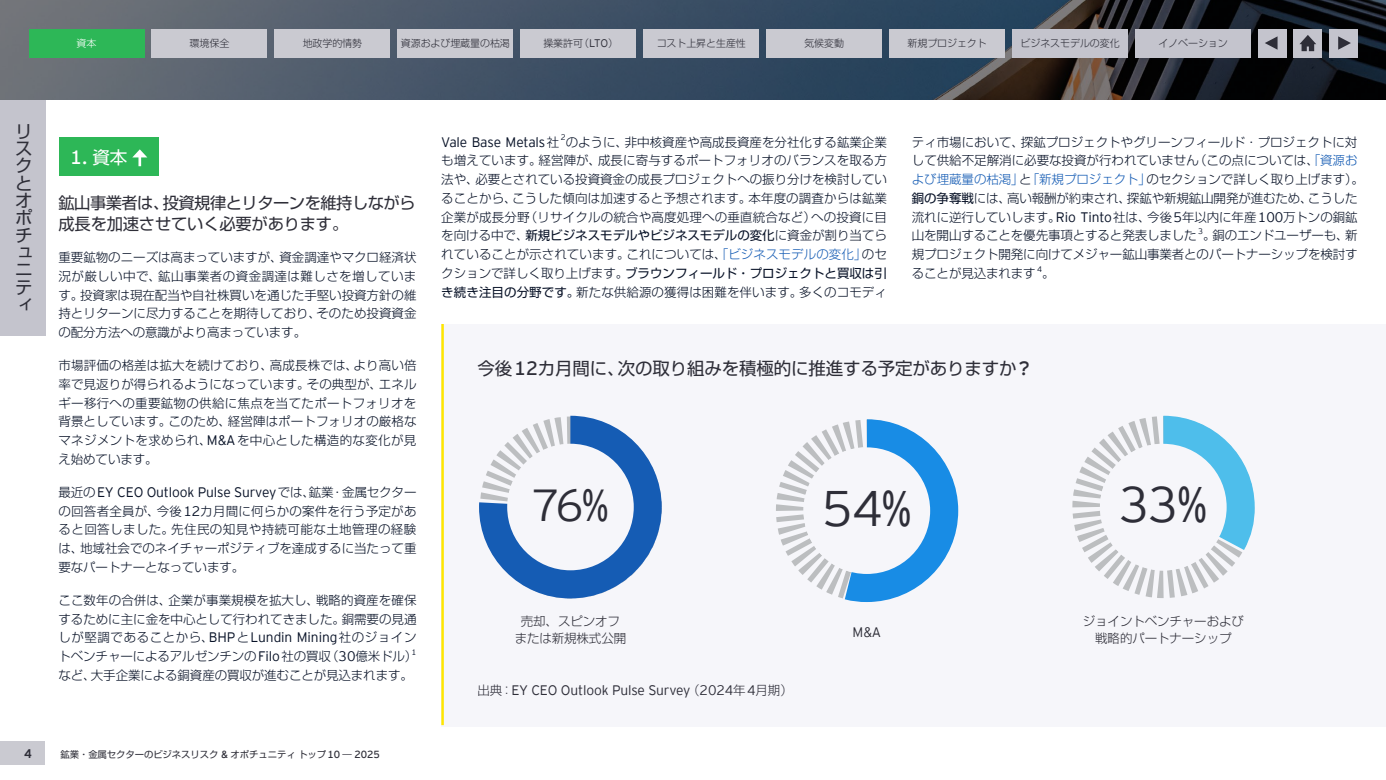
<style>
.page{position:relative;width:1386px;height:780px;background:#fff}
.page>*{position:absolute;margin:0;border:0;box-sizing:border-box;transform-origin:0 0}
.t1{font:300 49.88px "EY Interstate";color:#2e2e38}
.t2{font:300 44.75px "EY Interstate";color:#2e2e38}
.t3{font:19.25px "EY Interstate";color:#fff}
.t4{font:17.5px/17.4px "Shin Go Pro";letter-spacing:-.01em;color:#2e2e38}
.t5{font:16.25px/21.2px "Shin Go Pro";letter-spacing:-.03em;color:#2e2e38}
.t6{font:300 13.75px "EY Interstate";letter-spacing:-.01em;color:#081227}
.t7{font:300 13.75px "EY Interstate";letter-spacing:-.01em;color:#2d2d38}
.t8{font:300 13.75px "EY Interstate";color:#2e2e38}
.t9{font:300 12.5px/18.8px "Shin Go Pro";letter-spacing:-.005em;color:#081227;text-align:justify}
.t10{font:300 12.5px/16.2px "Shin Go Pro";letter-spacing:-.01em;color:#2e2e38;text-align:center}
.t11{font:700 12.5px "EY Interstate";color:#2e2e38}
.t12{font:300 10px "Shin Go Pro";letter-spacing:-.01em;color:#2e2e38}
.t13{font:300 10px "Shin Go Pro";color:#fff}
.t14{font:9.38px "Shin Go Pro";letter-spacing:-.01em;color:#2e2e38}
.t15{font:300 8px "EY Interstate";color:#081227}
.s1{font-family:"EY Interstate";font-size:11px}
.s2{font-family:"Shin Go Pro";font-size:17.5px}
.s3{font-family:"EY Interstate";font-size:13.75px}
.s4{font-family:"Shin Go Pro";font-size:12.5px}
.s5{font-weight:400}
.s6{color:#155cb4}
.s7{font-family:"EY Interstate";font-size:19.25px}
.s8{font-family:"EY Interstate";font-size:10.25px}
</style>
<div class="page">
<div style="left:0;top:741px;width:45px;height:24px;background:#cacad1"></div>
<svg style="left:0;top:0;width:1385px;height:99px;background:#3d4856"></svg>
<div style="left:442px;top:324px;width:943px;height:402px;background:#f6f6fa"></div>
<hr style="left:441px;top:324px;width:3px;height:401px;background:#ffe600">
<div style="left:1072px;top:416px;width:182px;height:182px;border:28px dashed #bcbec0;border-radius:50%"></div>
<div style="left:776px;top:419px;width:181px;height:182px;border:28px dashed #bcbec0;border-radius:50%"></div>
<svg style="left:479px;top:415px;width:182px;height:183px;background:#477cbf"></svg>
<div style="left:507px;top:443px;width:127px;height:127px;background:#f6f6fa;border-radius:50%"></div>
<svg style="left:844px;top:419px;width:114px;height:183px"></svg>
<div style="left:803px;top:447px;width:127px;height:127px;background:#f6f6fa;border-radius:50%"></div>
<svg style="left:1163px;top:416px;width:91px;height:134px"></svg>
<div style="left:1100px;top:444px;width:126px;height:126px;background:#f6f6fa;border-radius:50%"></div>
<div style="left:1258px;top:29px;width:28px;height:28px;background:#c4c4cd"></div>
<svg style="left:1265px;top:36px;width:12px;height:14px"></svg>
<div style="left:1329px;top:29px;width:28px;height:28px;background:#c4c4cd"></div>
<svg style="left:1338px;top:36px;width:12px;height:14px"></svg>
<div style="left:1293px;top:29px;width:29px;height:28px;background:#c4c4cd"></div>
<svg style="left:1299px;top:35px;width:17px;height:16px"></svg>
<div style="left:59px;top:137px;width:100px;height:39px;background:#2db757"></div>
<svg style="left:132px;top:149px;width:15px;height:17px"></svg>
<div style="left:0;top:100px;width:45px;height:235px;background:#c4c4cd"></div>
<div style="left:29px;top:29px;width:115px;height:28px;background:#2db757"></div>
<div style="left:520px;top:29px;width:116px;height:28px;background:#cacad1"></div>
<div style="left:152px;top:29px;width:115px;height:28px;background:#cacad1"></div>
<div style="left:643px;top:29px;width:116px;height:28px;background:#cacad1"></div>
<div style="left:274px;top:29px;width:116px;height:28px;background:#cacad1"></div>
<div style="left:766px;top:29px;width:116px;height:28px;background:#cacad1"></div>
<div style="left:889px;top:29px;width:116px;height:28px;background:#cacad1"></div>
<div style="left:397px;top:29px;width:116px;height:28px;background:#cacad1"></div>
<div style="left:1012px;top:29px;width:116px;height:28px;background:#c4c4cd"></div>
<div style="left:1135px;top:29px;width:115px;height:28px;background:#c4c4cd"></div>
<p class="t13" style="left:77px;top:34px;width:21px">資本</p>
<p class="t12" style="left:190px;top:34px;width:41px">環境保全</p>
<p class="t12" style="left:303px;top:34px;width:61px">地政学的情勢</p>
<p class="t12" style="left:401px;top:35px;width:110px">資源および埋蔵量の枯渇</p>
<p class="t12" style="left:543px;top:34px;width:76px">操業許可（<span class="s1">LTO</span>）</p>
<p class="t12" style="left:656px;top:35px;width:91px">コスト上昇と生産性</p>
<p class="t12" style="left:804px;top:35px;width:41px">気候変動</p>
<p class="t12" style="left:907px;top:35px;width:81px">新規プロジェクト</p>
<p class="t12" style="left:1020px;top:35px;width:101px">ビジネスモデルの変化</p>
<p class="t12" style="left:1158px;top:35px;width:71px">イノベーション</p>
<h3 class="t4" style="left:15px;top:120px;width:19px">リスクとオポチュニティ</h3>
<h3 class="t3" style="left:70px;top:144px;width:59px">1. <span class="s2">資本</span></h3>
<h3 class="t5" style="left:58px;top:190px;width:358px">鉱山事業者は、投資規律とリターンを維持しながら成長を加速させていく必要があります。</h3>
<p class="t9" style="left:58px;top:246px;width:359px">重要鉱物のニーズは高まっていますが、資金調達やマクロ経済状況が厳しい中で、鉱山事業者の資金調達は難しさを増しています。投資家は現在配当や自社株買いを通じた手堅い投資方針の維持とリターンに尽力することを期待しており、そのため投資資金の配分方法への意識がより高まっています。</p>
<p class="t9" style="left:58px;top:354px;width:359px">市場評価の格差は拡大を続けており、高成長株では、より高い倍率で見返りが得られるようになっています。その典型が、エネルギー移行への重要鉱物の供給に焦点を当てたポートフォリオを背景としています。このため、経営陣はポートフォリオの厳格なマネジメントを求められ、<span class="s3">M&amp;A</span>を中心とした構造的な変化が見え始めています。</p>
<p class="t6" style="left:58px;top:482px;width:359px"><span class="s4">最近の</span>EY CEO Outlook Pulse Survey<span class="s4">では、鉱業・金属セクター</span></p>
<p class="t9" style="left:58px;top:500px;width:359px">の回答者全員が、今後<span class="s3">12</span>カ月間に何らかの案件を行う予定があると回答しました。先住民の知見や持続可能な土地管理の経験は、地域社会でのネイチャーポジティブを達成するに当たって重要なパートナーとなっています。</p>
<p class="t9" style="left:58px;top:589px;width:360px">ここ数年の合併は、企業が事業規模を拡大し、戦略的資産を確保するために主に金を中心として行われてきました。銅需要の見通しが堅調であることから、<span class="s3">BHP</span>と<span class="s3">Lundin Mining</span>社のジョイントベンチャーによるアルゼンチンの<span class="s3">Filo</span>社の買収（<span class="s3">30</span>億米ドル）</p>
<p class="t15" style="left:411px;top:646px;width:6px">1</p>
<p class="t9" style="left:58px;top:664px;width:356px">など、大手企業による銅資産の買収が進むことが見込まれます。</p>
<p class="t6" style="left:441px;top:132px;width:119px">Vale Base Metals<span class="s4">社</span></p>
<p class="t15" style="left:561px;top:132px;width:6px">2</p>
<p class="t9" style="left:441px;top:131px;width:447px;text-indent:124px">のように、非中核資産や高成長資産を分社化する鉱業企業も増えています。経営陣が、成長に寄与するポートフォリオのバランスを取る方法や、必要とされている投資資金の成長プロジェクトへの振り分けを検討していることから、こうした傾向は加速すると予想されます。本年度の調査からは鉱業企業が成長分野（リサイクルの統合や高度処理への垂直統合など）への投資に目を向ける中で、<span class="s5">新規ビジネスモデルやビジネスモデルの変化</span>に資金が割り当てられていることが示されています。これについては、<span class="s6">「ビジネスモデルの変化」</span>のセクションで詳しく取り上げます。<span class="s5">ブラウンフィールド・プロジェクトと買収は引き続き注目の分野です。</span>新たな供給源の獲得は困難を伴います。多くのコモディ</p>
<p class="t9" style="left:912px;top:131px;width:453px;text-align:left">ティ市場において、探鉱プロジェクトやグリーンフィールド・プロジェクトに対して供給不足解消に必要な投資が行われていません（この点については、<span class="s6">「資源および埋蔵量の枯渇」</span>と<span class="s6">「新規プロジェクト」</span>のセクションで詳しく取り上げます）。<span class="s5">銅の争奪戦</span>には、高い報酬が約束され、探鉱や新規鉱山開発が進むため、こうした流れに逆行していします。<span class="s3">Rio Tinto</span>社は、今後<span class="s3">5</span>年以内に年産<span class="s3">100</span>万トンの銅鉱山を開山することを優先事項とすると発表しました</p>
<p class="t15" style="left:1198px;top:226px;width:6px">3</p>
<p class="t9" style="left:912px;top:225px;width:447px;text-indent:291px">。銅のエンドユーザーも、新規プロジェクト開発に向けてメジャー鉱山事業者とのパートナーシップを検討することが見込まれます</p>
<p class="t15" style="left:1037px;top:263px;width:6px">4</p>
<p class="t9" style="left:1042px;top:262px;width:14px">。</p>
<h3 class="t4" style="left:477px;top:357px;width:554px">今後<span class="s7">12</span>カ月間に、次の取り組みを積極的に推進する予定がありますか<span class="s7">?</span></h3>
<h2 class="t2" style="left:531px;top:473px;width:79px">76%</h2>
<p class="t10" style="left:514px;top:612px;width:113px">売却、スピンオフまたは新規株式公開</p>
<p class="t7" style="left:477px;top:680px;width:317px"><span class="s4">出典：</span>EY CEO Outlook Pulse Survey<span class="s4">（</span>2024<span class="s4">年</span>4<span class="s4">月期）</span></p>
<h1 class="t1" style="left:822px;top:472px;width:92px">54%</h1>
<p class="t8" style="left:852px;top:622px;width:30px">M&amp;A</p>
<h1 class="t1" style="left:1119px;top:469px;width:90px">33%</h1>
<p class="t10" style="left:1082px;top:612px;width:162px">ジョイントベンチャーおよび戦略的パートナーシップ</p>
<p class="t11" style="left:24px;top:744px;width:9px">4</p>
<p class="t14" style="left:60px;top:746px;width:321px">鉱業・金属セクターのビジネスリスク <span class="s8">&amp;</span> オポチュニティトップ<span class="s8">10</span> ― <span class="s8">2025</span></p>
</div>
